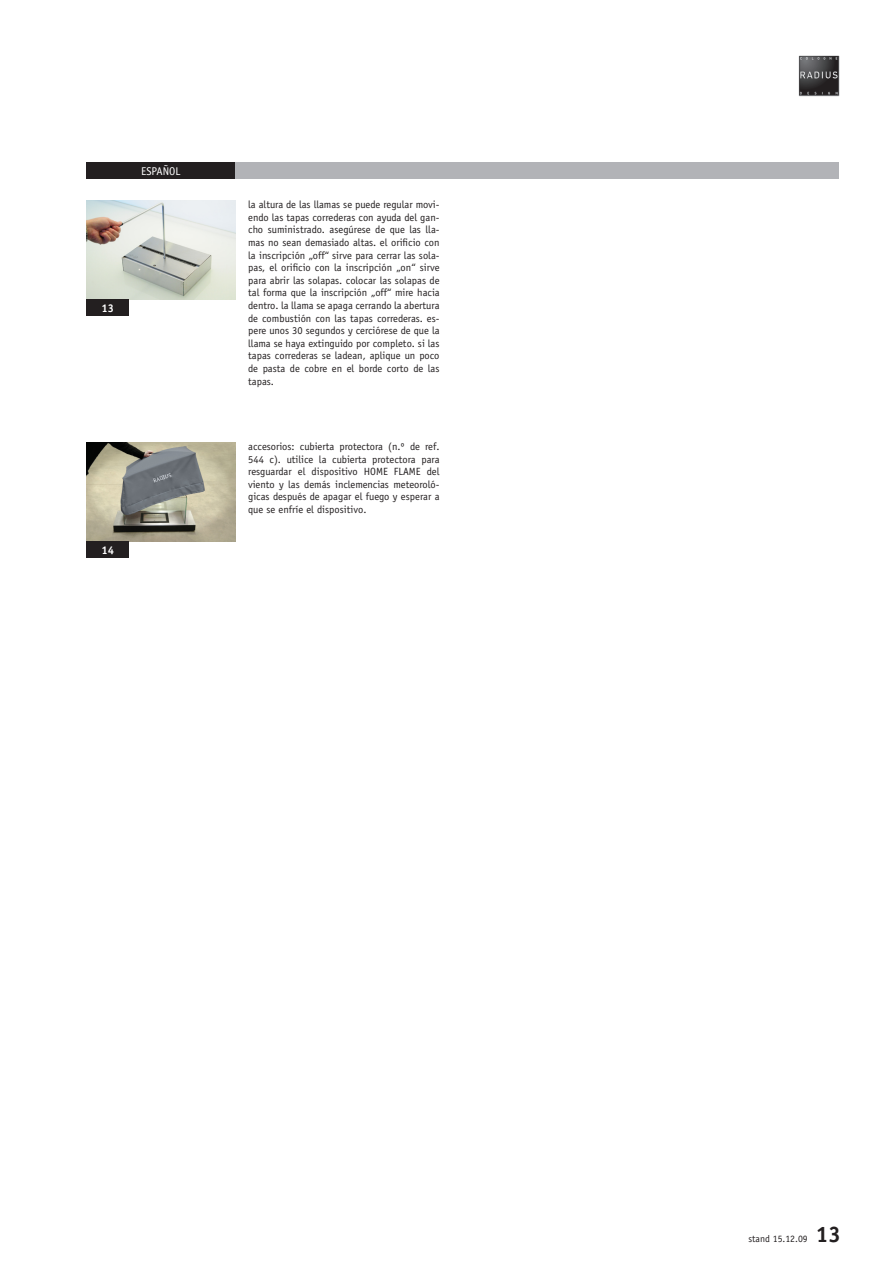
<style>
.page{position:relative;width:893px;height:1263px;background:#fff}
.page>*{position:absolute;margin:0;border:0;box-sizing:border-box;transform-origin:0 0}
.t1{font:700 22.5px "Officina Sans";color:#231f20}
.t2{font:11.25px "Officina Sans";color:#fff}
.t3{font:700 11.25px "Officina Sans";color:#fff}
.t4{font:10.5px/12.6px "Officina Sans";color:#231f20;text-align:justify}
.t5{font:9.75px "Officina Sans";color:#231f20}
</style>
<div class="page">
<img style="left:798px;top:55px;width:42px;height:42px">
<div style="left:183px;top:163px;width:656px;height:16px;background:#b2b3b7"></div>
<div style="left:86px;top:163px;width:149px;height:16px;background:#231f20"></div>
<img style="left:86px;top:200px;width:149px;height:100px">
<div style="left:86px;top:299px;width:43px;height:17px;background:#231f20"></div>
<img style="left:86px;top:442px;width:149px;height:99px">
<div style="left:86px;top:541px;width:43px;height:17px;background:#231f20"></div>
<p class="t2" style="left:141px;top:165px;width:41px">ESPAÑOL</p>
<p class="t3" style="left:101px;top:301px;width:14px">13</p>
<p class="t3" style="left:101px;top:543px;width:14px">14</p>
<p class="t4" style="left:248px;top:198px;width:193px">la altura de las llamas se puede regular movi&shy;endo las tapas correderas con ayuda del gan&shy;cho suministrado. asegúrese de que las lla&shy;mas no sean demasiado altas. el orificio con la inscripción „off“ sirve para cerrar las sola&shy;pas, el orificio con la inscripción „on“ sirve para abrir las solapas. colocar las solapas de tal forma que la inscripción „off“ mire hacia dentro. la llama se apaga cerrando la abertura de combustión con las tapas correderas. es&shy;pere unos 30 segundos y cerciórese de que la llama se haya extinguido por completo. si las tapas correderas se ladean, aplique un poco de pasta de cobre en el borde corto de las tapas.</p>
<p class="t4" style="left:248px;top:440px;width:193px">accesorios: cubierta protectora (n.º de ref.<br>544 c). utilice la cubierta protectora para resguardar el dispositivo HOME FLAME del viento y las demás inclemencias meteoroló&shy;gicas después de apagar el fuego y esperar a que se enfríe el dispositivo.</p>
<p class="t5" style="left:748px;top:1233px;width:61px">stand 15.12.09</p>
<h1 class="t1" style="left:816px;top:1221px;width:27px">13</h1>
</div>
